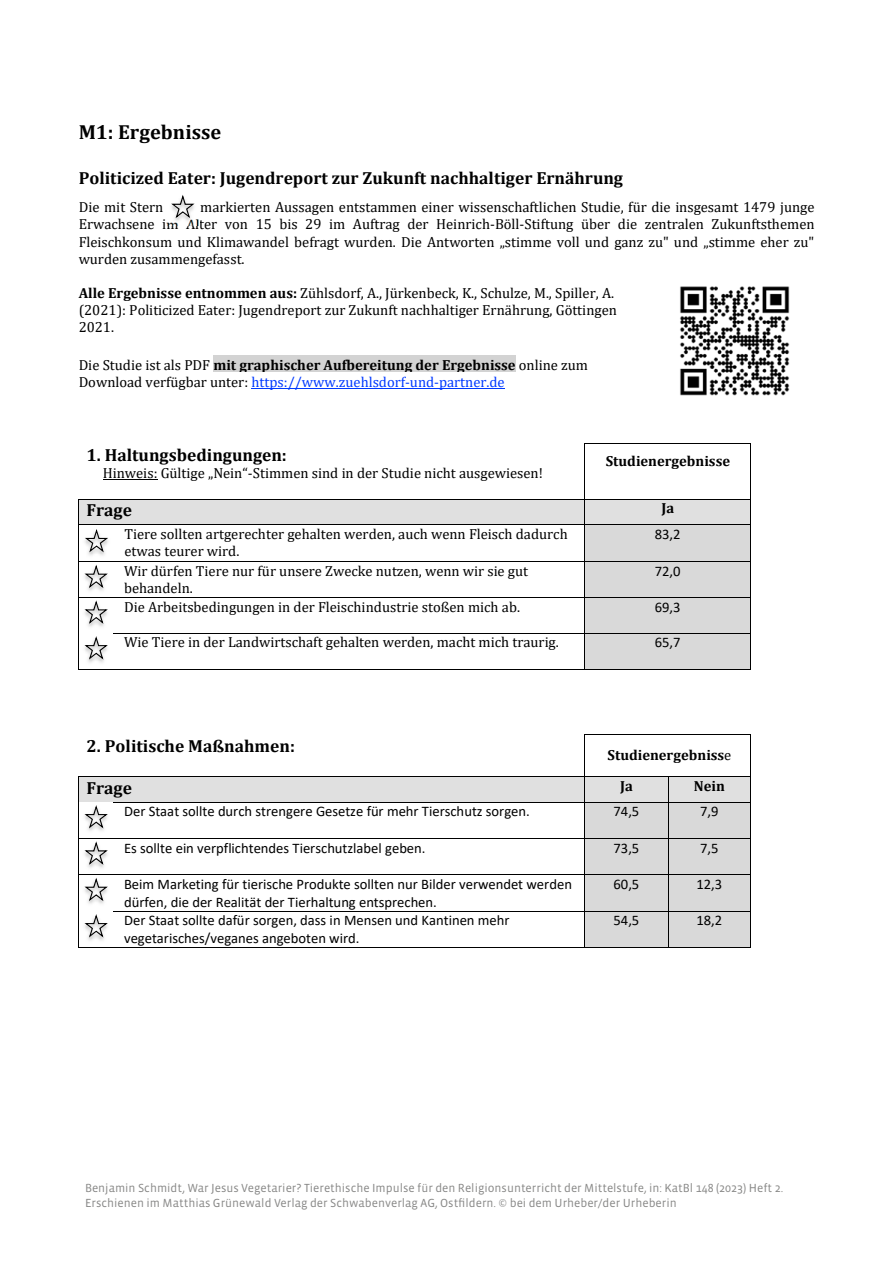
<style>
.page{position:relative;width:893px;height:1263px;background:#fff}
.page>*{position:absolute;margin:0;border:0;box-sizing:border-box;transform-origin:0 0}
.t1{font:700 20.4px "Cambria";color:#000}
.t2{font:700 17.55px "Cambria";color:#000}
.t3{font:14.55px/17.1px "Cambria";color:#000}
.t4{font:14.55px/17.9px "Calibri";color:#000}
.t5{font:700 14.55px "Cambria";color:#000}
.t6{font:12px/14.4px "Vista Sans OT";color:#878786}
.s1{font-weight:700}
.s2{color:#0039ff}
.s3{font-weight:400}
</style>
<div class="page">
<div style="left:213px;top:356px;width:303px;height:17px;background:#d3d3d3"></div>
<hr style="left:251px;top:388px;width:254px;height:1px;background:#0039ff">
<hr style="left:103px;top:479px;width:54px;height:1px;background:#000">
<hr style="left:585px;top:443px;width:166px;height:1px;background:#000">
<hr style="left:585px;top:444px;width:1px;height:55px;background:#000">
<hr style="left:750px;top:444px;width:1px;height:55px;background:#000">
<div style="left:79px;top:500px;width:506px;height:24px;background:#e0e0e0"></div>
<div style="left:585px;top:500px;width:165px;height:24px;background:#e0e0e0"></div>
<hr style="left:78px;top:499px;width:673px;height:1px;background:#000">
<svg style="left:78px;top:500px;width:1px;height:24px"></svg>
<svg style="left:750px;top:500px;width:1px;height:24px"></svg>
<div style="left:585px;top:525px;width:165px;height:36px;background:#d9d9d9"></div>
<hr style="left:78px;top:524px;width:673px;height:1px;background:#000">
<hr style="left:78px;top:525px;width:1px;height:36px;background:#000">
<hr style="left:585px;top:525px;width:1px;height:36px;background:#000">
<hr style="left:750px;top:525px;width:1px;height:36px;background:#000">
<div style="left:585px;top:562px;width:165px;height:35px;background:#d9d9d9"></div>
<hr style="left:78px;top:561px;width:673px;height:1px;background:#000">
<hr style="left:78px;top:562px;width:1px;height:35px;background:#000">
<hr style="left:585px;top:562px;width:1px;height:35px;background:#000">
<hr style="left:750px;top:562px;width:1px;height:35px;background:#000">
<div style="left:585px;top:598px;width:165px;height:35px;background:#d9d9d9"></div>
<hr style="left:78px;top:597px;width:673px;height:1px;background:#000">
<hr style="left:78px;top:598px;width:1px;height:35px;background:#000">
<hr style="left:585px;top:598px;width:1px;height:35px;background:#000">
<hr style="left:750px;top:598px;width:1px;height:35px;background:#000">
<div style="left:585px;top:634px;width:165px;height:35px;background:#d9d9d9"></div>
<hr style="left:78px;top:633px;width:673px;height:1px;background:#000">
<hr style="left:78px;top:634px;width:1px;height:35px;background:#000">
<hr style="left:78px;top:669px;width:507px;height:1px;background:#000">
<hr style="left:585px;top:634px;width:1px;height:35px;background:#000">
<hr style="left:585px;top:669px;width:165px;height:1px;background:#000">
<hr style="left:750px;top:634px;width:1px;height:35px;background:#000">
<hr style="left:585px;top:734px;width:166px;height:1px;background:#000">
<hr style="left:585px;top:735px;width:1px;height:41px;background:#000">
<hr style="left:750px;top:735px;width:1px;height:41px;background:#000">
<div style="left:79px;top:777px;width:506px;height:25px;background:#e0e0e0"></div>
<div style="left:585px;top:777px;width:83px;height:25px;background:#e0e0e0"></div>
<div style="left:668px;top:777px;width:82px;height:25px;background:#e0e0e0"></div>
<hr style="left:78px;top:776px;width:673px;height:1px;background:#000">
<svg style="left:78px;top:777px;width:1px;height:25px"></svg>
<svg style="left:668px;top:777px;width:1px;height:25px"></svg>
<svg style="left:750px;top:777px;width:1px;height:25px"></svg>
<div style="left:585px;top:802px;width:83px;height:36px;background:#d9d9d9"></div>
<div style="left:668px;top:802px;width:82px;height:36px;background:#d9d9d9"></div>
<hr style="left:78px;top:802px;width:673px;height:1px;background:#000">
<hr style="left:78px;top:802px;width:1px;height:36px;background:#000">
<hr style="left:585px;top:802px;width:1px;height:36px;background:#000">
<hr style="left:668px;top:802px;width:1px;height:36px;background:#000">
<hr style="left:750px;top:802px;width:1px;height:36px;background:#000">
<div style="left:585px;top:839px;width:83px;height:35px;background:#d9d9d9"></div>
<div style="left:668px;top:839px;width:82px;height:35px;background:#d9d9d9"></div>
<hr style="left:78px;top:838px;width:673px;height:1px;background:#000">
<hr style="left:78px;top:839px;width:1px;height:35px;background:#000">
<hr style="left:585px;top:839px;width:1px;height:35px;background:#000">
<hr style="left:668px;top:839px;width:1px;height:35px;background:#000">
<hr style="left:750px;top:839px;width:1px;height:35px;background:#000">
<div style="left:585px;top:875px;width:83px;height:36px;background:#d9d9d9"></div>
<div style="left:668px;top:875px;width:82px;height:36px;background:#d9d9d9"></div>
<hr style="left:78px;top:874px;width:673px;height:1px;background:#000">
<hr style="left:78px;top:875px;width:1px;height:36px;background:#000">
<hr style="left:585px;top:875px;width:1px;height:36px;background:#000">
<hr style="left:668px;top:875px;width:1px;height:36px;background:#000">
<hr style="left:750px;top:875px;width:1px;height:36px;background:#000">
<div style="left:585px;top:911px;width:83px;height:36px;background:#d9d9d9"></div>
<div style="left:668px;top:911px;width:82px;height:36px;background:#d9d9d9"></div>
<hr style="left:78px;top:911px;width:673px;height:1px;background:#000">
<hr style="left:78px;top:911px;width:1px;height:37px;background:#000">
<hr style="left:78px;top:947px;width:507px;height:1px;background:#000">
<hr style="left:585px;top:911px;width:1px;height:37px;background:#000">
<hr style="left:585px;top:947px;width:83px;height:1px;background:#000">
<hr style="left:668px;top:911px;width:1px;height:37px;background:#000">
<hr style="left:668px;top:947px;width:82px;height:1px;background:#000">
<hr style="left:750px;top:911px;width:1px;height:37px;background:#000">
<img style="left:166px;top:203px;width:33px;height:23px">
<svg style="left:171px;top:195px;width:23px;height:23px"></svg>
<img style="left:88px;top:552px;width:17px;height:4px">
<svg style="left:85px;top:529px;width:23px;height:23px"></svg>
<svg style="left:85px;top:565px;width:23px;height:23px"></svg>
<img style="left:84px;top:609px;width:20px;height:18px">
<svg style="left:85px;top:600px;width:23px;height:24px"></svg>
<img style="left:84px;top:645px;width:20px;height:18px">
<svg style="left:85px;top:636px;width:23px;height:24px"></svg>
<img style="left:84px;top:814px;width:20px;height:17px">
<svg style="left:85px;top:805px;width:23px;height:23px"></svg>
<img style="left:84px;top:850px;width:20px;height:18px">
<svg style="left:85px;top:841px;width:23px;height:24px"></svg>
<img style="left:84px;top:886px;width:20px;height:18px">
<svg style="left:85px;top:878px;width:23px;height:23px"></svg>
<img style="left:84px;top:923px;width:20px;height:18px">
<svg style="left:85px;top:914px;width:23px;height:23px"></svg>
<img style="left:680px;top:286px;width:110px;height:110px">
<h1 class="t1" style="left:79px;top:118px;width:144px">M1: Ergebnisse</h1>
<p class="t2" style="left:79px;top:166px;width:546px">Politicized Eater: Jugendreport zur Zukunft nachhaltiger Ernährung</p>
<p class="t3" style="left:79px;top:199px;width:86px">Die mit Stern</p>
<p class="t3" style="left:79px;top:199px;width:737px;text-align:justify;text-indent:122px">markierten Aussagen entstammen einer wissenschaftlichen Studie, für die insgesamt 1479 junge Erwachsene im Alter von 15 bis 29 im Auftrag der Heinrich-Böll-Stiftung über die zentralen Zukunftsthemen Fleischkonsum und Klimawandel befragt wurden. Die Antworten „stimme voll und ganz zu" und „stimme eher zu" wurden zusammengefasst.</p>
<p class="t3" style="left:79px;top:284px;width:540px"><span class="s1">Alle Ergebnisse entnommen aus:</span> Zühlsdorf, A., Jürkenbeck, K., Schulze, M., Spiller, A. (2021): Politicized Eater: Jugendreport zur Zukunft nachhaltiger Ernährung, Göttingen<br>2021.</p>
<p class="t3" style="left:79px;top:356px;width:511px">Die Studie ist als PDF <span class="s1">mit graphischer Aufbereitung der Ergebnisse</span> online zum<br>Download verfügbar unter: <span class="s2">https://www.zuehlsdorf-und-partner.de</span></p>
<p class="t2" style="left:87px;top:442px;width:202px">1. Haltungsbedingungen:</p>
<p class="t3" style="left:103px;top:465px;width:442px">Hinweis: Gültige „Nein“-Stimmen sind in der Studie nicht ausgewiesen!</p>
<p class="t5" style="left:606px;top:451px;width:126px">Studienergebnisse</p>
<p class="t2" style="left:87px;top:498px;width:47px">Frage</p>
<p class="t5" style="left:661px;top:498px;width:14px">Ja</p>
<p class="t3" style="left:124px;top:525px;width:445px">Tiere sollten artgerechter gehalten werden, auch wenn Fleisch dadurch etwas teurer wird.</p>
<p class="t4" style="left:655px;top:525px;width:27px">83,2</p>
<p class="t3" style="left:124px;top:562px;width:406px">Wir dürfen Tiere nur für unsere Zwecke nutzen, wenn wir sie gut behandeln.</p>
<p class="t4" style="left:655px;top:562px;width:27px">72,0</p>
<p class="t3" style="left:124px;top:598px;width:397px">Die Arbeitsbedingungen in der Fleischindustrie stoßen mich ab.</p>
<p class="t4" style="left:655px;top:597px;width:27px">69,3</p>
<p class="t3" style="left:124px;top:634px;width:436px">Wie Tiere in der Landwirtschaft gehalten werden, macht mich traurig.</p>
<p class="t4" style="left:655px;top:633px;width:27px">65,7</p>
<p class="t2" style="left:87px;top:733px;width:210px">2. Politische Maßnahmen:</p>
<p class="t2" style="left:87px;top:775px;width:47px">Frage</p>
<p class="t5" style="left:620px;top:775px;width:14px">Ja</p>
<p class="t5" style="left:694px;top:775px;width:32px">Nein</p>
<p class="t4" style="left:124px;top:802px;width:407px">Der Staat sollte durch strengere Gesetze für mehr Tierschutz sorgen.</p>
<p class="t4" style="left:614px;top:802px;width:27px">74,5</p>
<p class="t4" style="left:700px;top:802px;width:20px">7,9</p>
<p class="t4" style="left:124px;top:838px;width:303px">Es sollte ein verpflichtendes Tierschutzlabel geben.</p>
<p class="t4" style="left:614px;top:838px;width:27px">73,5</p>
<p class="t4" style="left:700px;top:838px;width:20px">7,5</p>
<p class="t4" style="left:124px;top:875px;width:449px">Beim Marketing für tierische Produkte sollten nur Bilder verwendet werden dürfen, die der Realität der Tierhaltung entsprechen.</p>
<p class="t4" style="left:614px;top:875px;width:27px">60,5</p>
<p class="t4" style="left:696px;top:875px;width:27px">12,3</p>
<p class="t4" style="left:124px;top:911px;width:387px">Der Staat sollte dafür sorgen, dass in Mensen und Kantinen mehr vegetarisches/veganes angeboten wird.</p>
<p class="t4" style="left:614px;top:911px;width:27px">54,5</p>
<p class="t4" style="left:696px;top:911px;width:27px">18,2</p>
<p class="t5" style="left:608px;top:745px;width:125px">Studienergebniss<span class="s3">e</span></p>
<p class="t6" style="left:85px;top:1181px;width:700px">Benjamin Schmidt, War Jesus Vegetarier? Tierethische Impulse für den Religionsunterricht der Mittelstufe, in: KatBl 148 (2023) Heft 2.<br>Erschienen im Matthias Grünewald Verlag der Schwabenverlag AG, Ostfildern. © bei dem Urheber/der Urheberin</p>
</div>
